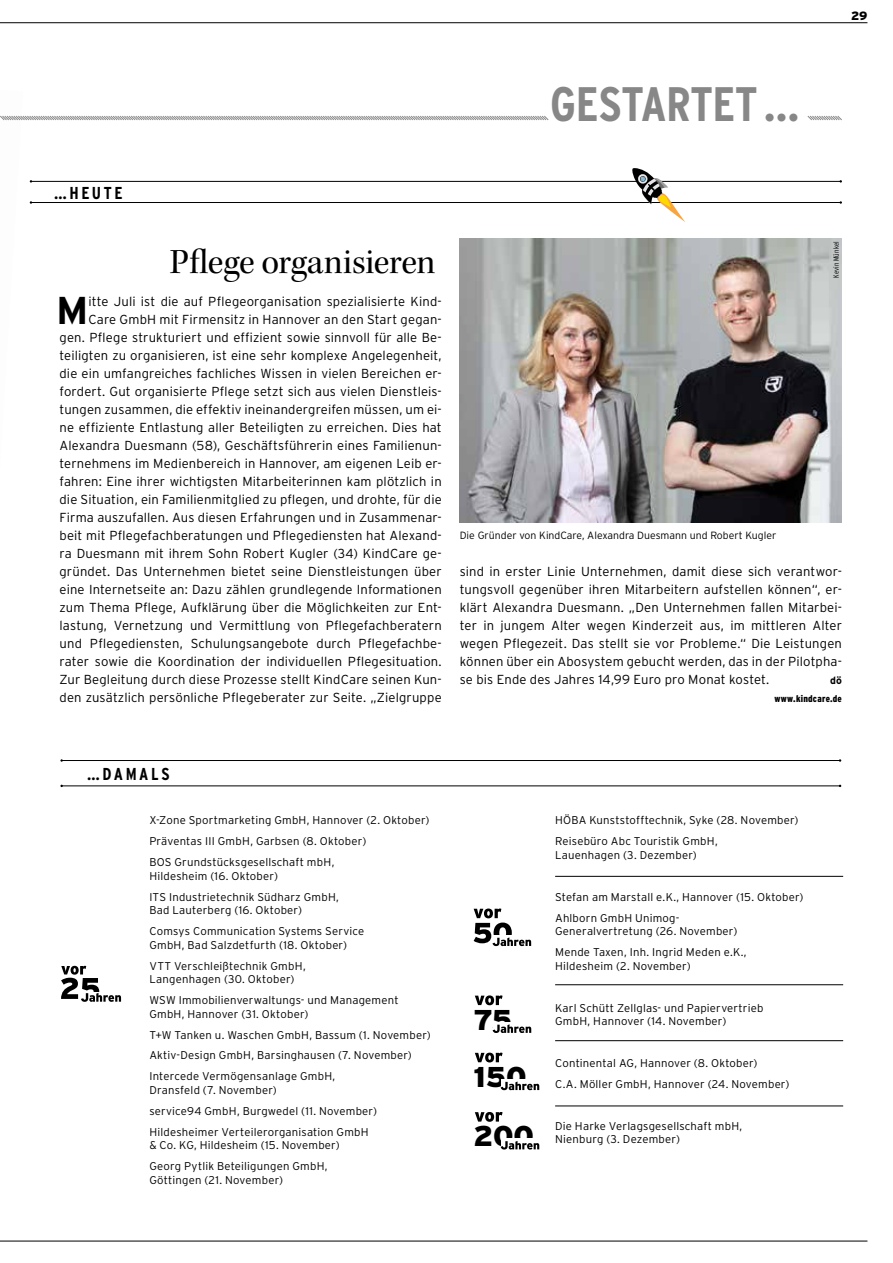
<style>
.page{position:relative;width:893px;height:1263px;background:#fff}
.page>*{position:absolute;margin:0;border:0;box-sizing:border-box;transform-origin:0 0}
.t1{font:700 condensed 48.3px "Interstate";letter-spacing:-.005em;color:#878787}
.t2{font:700 38.7px "Interstate";color:#000}
.t3{font:36px "Kepler Std Subh";letter-spacing:-.01em;color:#000}
.t4{font:900 28.65px/58.2px "Interstate";color:#000}
.t5{font:700 condensed 17.25px "Interstate";letter-spacing:.145em;color:#000}
.t6{font:300 13.05px/18px "Interstate";letter-spacing:.01em;color:#000;text-align:right}
.t7{font:900 12px "Interstate";color:#000}
.t8{font:300 11.25px/21px "Interstate";letter-spacing:.015em;color:#000}
.t9{font:300 10.5px "Interstate";color:#000}
.t10{font:700 10.5px "Interstate";color:#000}
.t11{font:900 condensed 9.75px "Interstate";letter-spacing:.025em;color:#000}
.t12{font:300 condensed 7.5px "Interstate";letter-spacing:.02em;color:#000}
</style>
<div class="page">
<svg style="left:0;top:115px;width:549px;height:6px"></svg>
<svg style="left:807px;top:116px;width:35px;height:5px"></svg>
<hr style="left:31px;top:181px;width:810px;height:1px;background:#000">
<hr style="left:31px;top:202px;width:810px;height:1px;background:#000">
<svg style="left:631px;top:168px;width:54px;height:54px"></svg>
<hr style="left:62px;top:760px;width:778px;height:1px;background:#000">
<hr style="left:62px;top:785px;width:778px;height:1px;background:#000">
<svg style="left:61px;top:966px;width:60px;height:36px"></svg>
<svg style="left:474px;top:908px;width:57px;height:38px"></svg>
<svg style="left:475px;top:995px;width:28px;height:10px"></svg>
<svg style="left:493px;top:1024px;width:38px;height:9px"></svg>
<svg style="left:475px;top:1053px;width:28px;height:9px"></svg>
<svg style="left:501px;top:1081px;width:38px;height:9px"></svg>
<svg style="left:475px;top:1112px;width:28px;height:10px"></svg>
<svg style="left:501px;top:1141px;width:38px;height:8px"></svg>
<hr style="left:555px;top:876px;width:288px;height:1px;background:#000">
<hr style="left:555px;top:984px;width:288px;height:1px;background:#000">
<hr style="left:555px;top:1040px;width:288px;height:1px;background:#000">
<hr style="left:555px;top:1106px;width:288px;height:1px;background:#000">
<img style="left:460px;top:239px;width:382px;height:283px">
<hr style="left:0;top:1241px;width:867px;height:1px;background:#000">
<hr style="left:0;top:22px;width:867px;height:1px;background:#000">
<p class="t7" style="left:851px;top:9px;width:18px">29</p>
<h1 class="t1" style="left:550px;top:74px;width:251px">GESTARTET…</h1>
<h3 class="t5" style="left:54px;top:182px;width:70px">…HEUTE</h3>
<h3 class="t3" style="left:170px;top:241px;width:267px">Pflege organisieren</h3>
<p class="t6" style="left:60px;top:292px;width:384px">itte Juli ist die auf Pflegeorganisation spezialisierte Kind-Care GmbH mit Firmensitz in Hannover an den Start gegan-<br>gen. Pflege strukturiert und effizient sowie sinnvoll für alle Be&shy;teiligten zu organisieren, ist eine sehr komplexe Angelegenheit, die ein umfangreiches fachliches Wissen in vielen Bereichen er&shy;fordert. Gut organisierte Pflege setzt sich aus vielen Dienstleis&shy;tungen zusammen, die effektiv ineinandergreifen müssen, um ei&shy;ne effiziente Entlastung aller Beteiligten zu erreichen. Dies hat Alexandra Duesmann (58), Geschäftsführerin eines Familienun&shy;ternehmens im Medienbereich in Hannover, am eigenen Leib er&shy;fahren: Eine ihrer wichtigsten Mitarbeiterinnen kam plötzlich in die Situation, ein Familienmitglied zu pflegen, und drohte, für die Firma auszufallen. Aus diesen Erfahrungen und in Zusammenar&shy;beit mit Pflegefachberatungen und Pflegediensten hat Alexand&shy;ra Duesmann mit ihrem Sohn Robert Kugler (34) KindCare ge&shy;gründet. Das Unternehmen bietet seine Dienstleistungen über eine Internetseite an: Dazu zählen grundlegende Informationen zum Thema Pflege, Aufklärung über die Möglichkeiten zur Ent&shy;lastung, Vernetzung und Vermittlung von Pflegefachberatern und Pflegediensten, Schulungsangebote durch Pflegefachbe&shy;rater sowie die Koordination der individuellen Pflegesituation.<br>Zur Begleitung durch diese Prozesse stellt KindCare seinen Kun&shy;den zusätzlich persönliche Pflegeberater zur Seite. „Zielgruppe</p>
<h2 class="t2" style="left:56px;top:287px;width:34px">M</h2>
<p class="t12" style="left:832px;top:278px;width:38px;rotate:-90deg">Kevin Münkel</p>
<p class="t9" style="left:460px;top:529px;width:318px">Die Gründer von KindCare, Alexandra Duesmann und Robert Kugler</p>
<p class="t6" style="left:460px;top:562px;width:384px;text-align:justify">sind in erster Linie Unternehmen, damit diese sich verantwor&shy;tungsvoll gegenüber ihren Mitarbeitern aufstellen können“, er&shy;klärt Alexandra Duesmann. „Den Unternehmen fallen Mitarbei&shy;ter in jungem Alter wegen Kinderzeit aus, im mittleren Alter wegen Pflegezeit. Das stellt sie vor Probleme.“ Die Leistungen können über ein Abosystem gebucht werden, das in der Pilotpha&shy;se bis Ende des Jahres 14,99 Euro pro Monat kostet.</p>
<p class="t10" style="left:830px;top:674px;width:13px">dö</p>
<p class="t11" style="left:775px;top:693px;width:69px">www.kindcare.de</p>
<h3 class="t5" style="left:87px;top:763px;width:84px">…DAMALS</h3>
<p class="t8" style="left:149px;top:810px;width:282px">X-Zone Sportmarketing GmbH, Hannover (2. Oktober)<br>Präventas III GmbH, Garbsen (8. Oktober)<br>BOS Grundstücksgesellschaft mbH,</p>
<p class="t8" style="left:149px;top:865px;width:191px">Hildesheim (16. Oktober)<br>ITS Industrietechnik Südharz GmbH,</p>
<p class="t8" style="left:149px;top:900px;width:216px">Bad Lauterberg (16. Oktober)<br>Comsys Communication Systems Service</p>
<p class="t8" style="left:149px;top:934px;width:199px">GmbH, Bad Salzdetfurth (18. Oktober)<br>VTT Verschleißtechnik GmbH,</p>
<p class="t8" style="left:149px;top:968px;width:251px">Langenhagen (30. Oktober)<br>WSW Immobilienverwaltungs- und Management</p>
<p class="t8" style="left:149px;top:1003px;width:283px">GmbH, Hannover (31. Oktober)<br>T+W Tanken u. Waschen GmbH, Bassum (1. November)<br>Aktiv-Design GmbH, Barsinghausen (7. November)<br>Intercede Vermögensanlage GmbH,</p>
<p class="t8" style="left:149px;top:1079px;width:229px">Dransfeld (7. November)<br>service94 GmbH, Burgwedel (11. November)<br>Hildesheimer Verteilerorganisation GmbH</p>
<p class="t8" style="left:149px;top:1135px;width:192px">&amp; Co. KG, Hildesheim (15. November)<br>Georg Pytlik Beteiligungen GmbH,</p>
<p class="t8" style="left:149px;top:1169px;width:135px">Göttingen (21. November)</p>
<h3 class="t4" style="left:474px;top:990px;width:62px">75<br>150<br>200</h3>
<p class="t8" style="left:555px;top:810px;width:245px">HÖBA Kunststofftechnik, Syke (28. November)<br>Reisebüro Abc Touristik GmbH,</p>
<p class="t8" style="left:555px;top:844px;width:143px">Lauenhagen (3. Dezember)</p>
<p class="t8" style="left:555px;top:886px;width:250px">Stefan am Marstall e.K., Hannover (15. Oktober)<br>Ahlborn GmbH Unimog-</p>
<p class="t8" style="left:555px;top:921px;width:193px">Generalvertretung (26. November)<br>Mende Taxen, Inh. Ingrid Meden e.K.,</p>
<p class="t8" style="left:555px;top:955px;width:137px">Hildesheim (2. November)</p>
<p class="t8" style="left:555px;top:1001px;width:210px;line-height:13.5px">Karl Schütt Zellglas- und Papiervertrieb<br>GmbH, Hannover (14. November)</p>
<p class="t8" style="left:555px;top:1052px;width:236px">Continental AG, Hannover (8. Oktober)<br>C.A. Möller GmbH, Hannover (24. November)</p>
<p class="t8" style="left:555px;top:1119px;width:189px;line-height:13.5px">Die Harke Verlagsgesellschaft mbH,<br>Nienburg (3. Dezember)</p>
</div>
